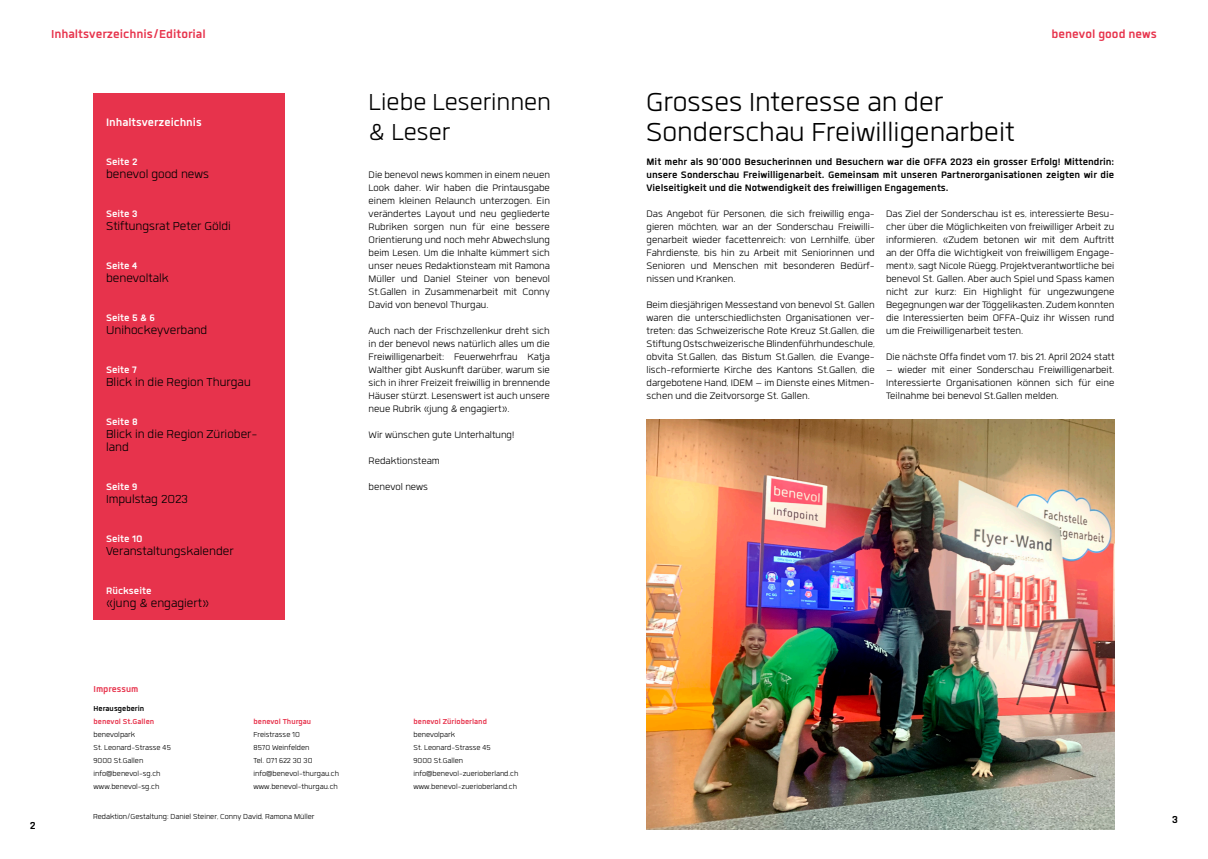
<style>
.page{position:relative;width:1208px;height:859px;background:#fff}
.page>*{position:absolute;margin:0;border:0;box-sizing:border-box;transform-origin:0 0}
.Titel{font:300 36px/30px "Quan";color:#000}
.Titel-2{font:300 32px/30px "Quan";color:#000}
.Seite_Inhaltsverzeic{font:300 16px/13px "Quan";color:#000}
.Kopfzeile{font:700 16px "Quan";color:#e7334c}
.Seite_Inhaltsverzeic-2{font:700 15px "Quan";color:#fff}
.t1{font:700 14px "Quan";color:#000}
.Grundtext{font:300 13px/13px "Quan";color:#000;text-align:justify}
.Intro{font:700 13px/13px "Quan";color:#000;text-align:justify}
.Seite_Inhaltsverzeic-3{font:700 13px "Quan";color:#fff}
.t2{font:700 12px "Quan";color:#e7334c}
.Text_Impressum{font:300 10px "Quan";color:#000}
.t3{font:700 10px "Quan";color:#e7334c}
.Text_Impressum-2{font:700 10px "Quan";color:#000}
</style>
<div class="page">
<img style="left:646px;top:420px;width:468px;height:409px">
<div style="left:93px;top:94px;width:192px;height:526px;background:#e7334c"></div>
<p class="Kopfzeile" style="left:51px;top:26px;width:156px">Inhaltsverzeichnis/Editorial</p>
<p class="Kopfzeile" style="left:1051px;top:26px;width:107px">benevol good news</p>
<p class="Seite_Inhaltsverzeic-2" style="left:106px;top:115px;width:97px">Inhaltsverzeichnis</p>
<p class="Seite_Inhaltsverzeic-3" style="left:106px;top:156px;width:33px">Seite 2</p>
<p class="Seite_Inhaltsverzeic" style="left:106px;top:168px;width:104px">benevol good news</p>
<p class="Seite_Inhaltsverzeic-3" style="left:106px;top:208px;width:33px">Seite 3</p>
<p class="Seite_Inhaltsverzeic" style="left:106px;top:220px;width:126px">Stiftungsrat Peter Göldi</p>
<p class="Seite_Inhaltsverzeic-3" style="left:106px;top:260px;width:33px">Seite 4</p>
<p class="Seite_Inhaltsverzeic" style="left:106px;top:272px;width:64px">benevoltalk</p>
<p class="Seite_Inhaltsverzeic-3" style="left:106px;top:312px;width:50px">Seite 5 &amp; 6</p>
<p class="Seite_Inhaltsverzeic" style="left:106px;top:324px;width:103px">Unihockeyverband</p>
<p class="Seite_Inhaltsverzeic-3" style="left:106px;top:364px;width:32px">Seite 7</p>
<p class="Seite_Inhaltsverzeic" style="left:106px;top:376px;width:146px">Blick in die Region Thurgau</p>
<p class="Seite_Inhaltsverzeic-3" style="left:106px;top:416px;width:33px">Seite 8</p>
<p class="Seite_Inhaltsverzeic" style="left:106px;top:428px;width:153px">Blick in die Region Züriober&shy;land</p>
<p class="Seite_Inhaltsverzeic-3" style="left:106px;top:481px;width:33px">Seite 9</p>
<p class="Seite_Inhaltsverzeic" style="left:106px;top:493px;width:83px">Impulstag 2023</p>
<p class="Seite_Inhaltsverzeic-3" style="left:106px;top:533px;width:38px">Seite 10</p>
<p class="Seite_Inhaltsverzeic" style="left:106px;top:545px;width:129px">Veranstaltungskalender</p>
<p class="Seite_Inhaltsverzeic-3" style="left:106px;top:585px;width:47px">Rückseite</p>
<p class="Seite_Inhaltsverzeic" style="left:106px;top:597px;width:105px">«jung &amp; engagiert»</p>
<p class="Titel-2" style="left:369px;top:86px;width:184px">Liebe Leserinnen &amp; Leser</p>
<p class="Grundtext" style="left:369px;top:168px;width:183px">Die benevol news kommen in einem neuen Look daher. Wir haben die Printausgabe einem kleinen Relaunch unterzogen. Ein verändertes Layout und neu gegliederte Rubriken sorgen nun für eine bessere Orientierung und noch mehr Abwechslung beim Lesen. Um die Inhalte kümmert sich unser neues Redaktionsteam mit Ramona Müller und Daniel Steiner von benevol St.Gallen in Zusammenarbeit mit Conny David von benevol Thurgau.</p>
<p class="Grundtext" style="left:369px;top:324px;width:183px">Auch nach der Frischzellenkur dreht sich in der benevol news natürlich alles um die Freiwilligenarbeit: Feuerwehrfrau Katja Walther gibt Auskunft darüber, warum sie sich in ihrer Freizeit freiwillig in brennende Häuser stürzt. Lesenswert ist auch unsere neue Rubrik «jung &amp; engagiert».</p>
<p class="Grundtext" style="left:369px;top:428px;width:147px">Wir wünschen gute Unterhaltung!</p>
<p class="Grundtext" style="left:369px;top:454px;width:73px">Redaktionsteam</p>
<p class="Grundtext" style="left:369px;top:480px;width:61px">benevol news</p>
<p class="Titel" style="left:646px;top:87px;width:370px">Grosses Interesse an der<br>Sonderschau Freiwilligenarbeit</p>
<p class="Intro" style="left:646px;top:155px;width:469px">Mit mehr als 90‘000 Besucherinnen und Besuchern war die OFFA 2023 ein grosser Erfolg! Mittendrin: unsere Sonderschau Freiwilligenarbeit. Gemeinsam mit unseren Partnerorganisationen zeigten wir die Vielseitigkeit und die Notwendigkeit des freiwilligen Engagements.</p>
<p class="Grundtext" style="left:646px;top:207px;width:230px">Das Angebot für Personen, die sich freiwillig enga&shy;gieren möchten, war an der Sonderschau Freiwilli&shy;genarbeit wieder facettenreich: von Lernhilfe, über Fahrdienste, bis hin zu Arbeit mit Seniorinnen und Senioren und Menschen mit besonderen Bedürf&shy;nissen und Kranken.</p>
<p class="Grundtext" style="left:646px;top:298px;width:230px">Beim diesjährigen Messestand von benevol St. Gallen waren die unterschiedlichsten Organisationen ver&shy;treten: das Schweizerische Rote Kreuz St.Gallen, die Stiftung Ostschweizerische Blindenführhundeschule, obvita St.Gallen, das Bistum St.Gallen, die Evange&shy;lisch-reformierte Kirche des Kantons St.Gallen, die dargebotene Hand, IDEM – im Dienste eines Mitmen&shy;schen und die Zeitvorsorge St. Gallen.</p>
<p class="Grundtext" style="left:886px;top:207px;width:230px">Das Ziel der Sonderschau ist es, interessierte Besu&shy;cher über die Möglichkeiten von freiwilliger Arbeit zu informieren. «Zudem betonen wir mit dem Auftritt an der Offa die Wichtigkeit von freiwilligem Engage&shy;ment», sagt Nicole Rüegg, Projektverantwortliche bei benevol St. Gallen. Aber auch Spiel und Spass kamen nicht zur kurz: Ein Highlight für ungezwungene Begegnungen war der Töggelikasten. Zudem konnten die Interessierten beim OFFA-Quiz ihr Wissen rund um die Freiwilligenarbeit testen.</p>
<p class="Grundtext" style="left:886px;top:350px;width:230px">Die nächste Offa findet vom 17. bis 21. April 2024 statt</p>
<p class="Grundtext" style="left:886px;top:363px;width:230px">– wieder mit einer Sonderschau Freiwilligenarbeit.<br>Interessierte Organisationen können sich für eine Teilnahme bei benevol St.Gallen melden.</p>
<p class="t1" style="left:30px;top:819px;width:7px">2</p>
<p class="t2" style="left:94px;top:683px;width:46px">Impressum</p>
<p class="Text_Impressum-2" style="left:94px;top:704px;width:52px">Herausgeberin</p>
<p class="t3" style="left:94px;top:717px;width:62px">benevol St.Gallen</p>
<p class="Text_Impressum" style="left:94px;top:730px;width:43px">benevolpark</p>
<p class="Text_Impressum" style="left:94px;top:743px;width:79px">St. Leonard-Strasse 45</p>
<p class="Text_Impressum" style="left:94px;top:756px;width:51px">9000 St.Gallen</p>
<p class="Text_Impressum" style="left:94px;top:769px;width:69px">info@benevol-sg.ch</p>
<p class="Text_Impressum" style="left:94px;top:782px;width:67px">www.benevol-sg.ch</p>
<p class="t3" style="left:253px;top:717px;width:59px">benevol Thurgau</p>
<p class="Text_Impressum" style="left:253px;top:730px;width:48px">Freistrasse 10</p>
<p class="Text_Impressum" style="left:253px;top:743px;width:57px">8570 Weinfelden</p>
<p class="Text_Impressum" style="left:253px;top:756px;width:61px">Tel. 071 622 30 30</p>
<p class="Text_Impressum" style="left:253px;top:769px;width:87px">info@benevol-thurgau.ch</p>
<p class="Text_Impressum" style="left:253px;top:782px;width:86px">www.benevol-thurgau.ch</p>
<p class="Text_Impressum" style="left:93px;top:812px;width:223px">Redaktion/Gestaltung: Daniel Steiner, Conny David, Ramona Müller</p>
<p class="t3" style="left:413px;top:717px;width:75px">benevol Zürioberland</p>
<p class="Text_Impressum" style="left:413px;top:730px;width:43px">benevolpark</p>
<p class="Text_Impressum" style="left:413px;top:743px;width:79px">St. Leonard-Strasse 45</p>
<p class="Text_Impressum" style="left:413px;top:756px;width:51px">9000 St.Gallen</p>
<p class="Text_Impressum" style="left:413px;top:769px;width:106px">info@benevol-zuerioberland.ch</p>
<p class="Text_Impressum" style="left:413px;top:782px;width:105px">www.benevol-zuerioberland.ch</p>
<p class="t1" style="left:1172px;top:813px;width:8px">3</p>
</div>
